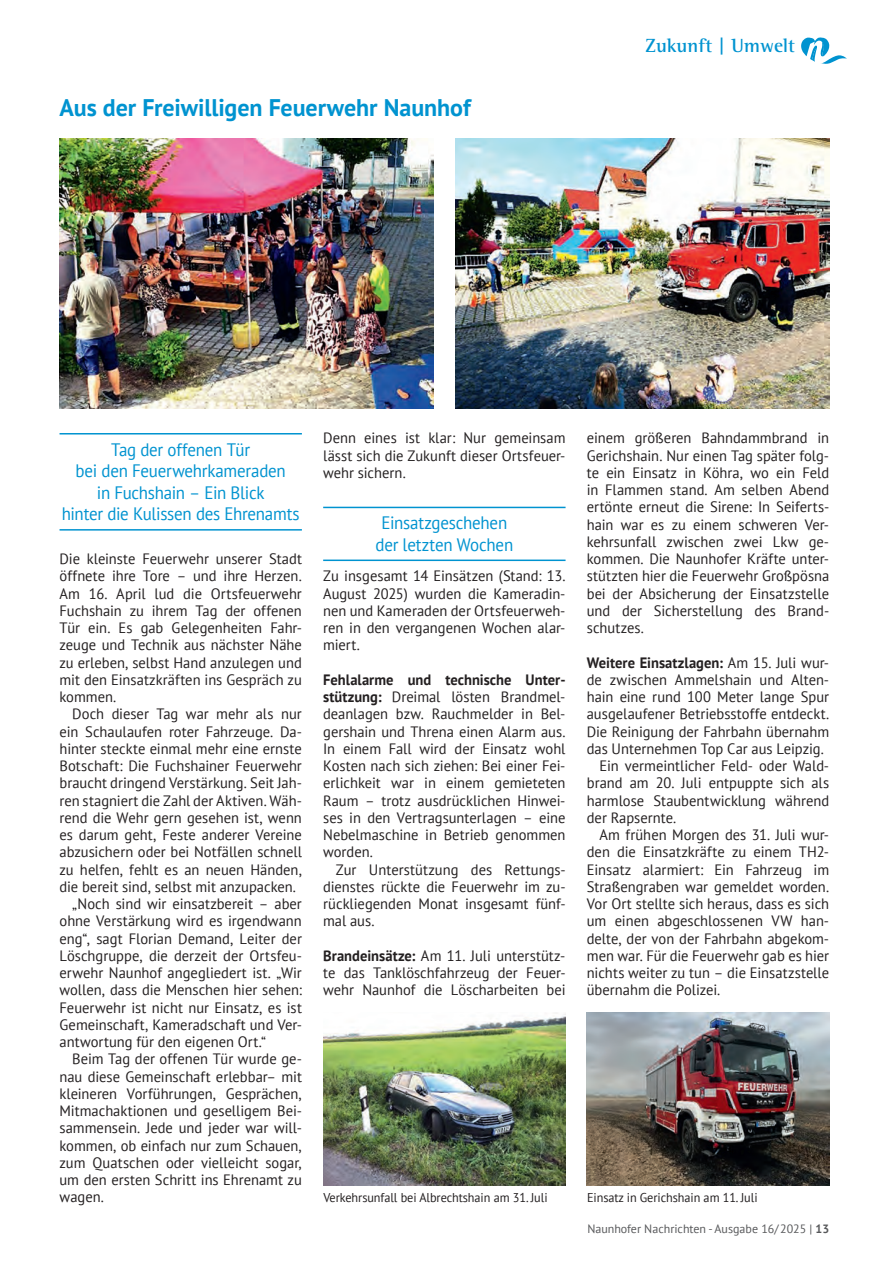
<style>
.page{position:relative;width:893px;height:1263px;background:#fff}
.page>*{position:absolute;margin:0;border:0;box-sizing:border-box;transform-origin:0 0}
.t1{font:700 24px "PT Sans";letter-spacing:-.005em;color:#0093d0}
.t2{font:700 19.5px "Rotis Semi Serif Std";letter-spacing:.005em;color:#0093d0}
.t3{font:18px/21.6px "PT Sans";letter-spacing:-.015em;color:#0093d0;text-align:center;scale:.94 1}
.t4{font:15px/17.2px "PT Sans";color:#231f20;text-align:justify}
.t5{font:700 15px "PT Sans";color:#231f20}
.t6{font:12.75px "PT Sans";letter-spacing:-.005em;color:#231f20;scale:.96 1}
.t7{font:12px "PT Sans";color:#57585a}
.s1{font-weight:700}
.s2{font-weight:400}
</style>
<div class="page">
<svg style="left:801px;top:37px;width:46px;height:27px"></svg>
<hr style="left:60px;top:433px;width:242px;height:1px;background:#0093d0">
<hr style="left:60px;top:529px;width:242px;height:2px;background:#0093d0">
<hr style="left:323px;top:507px;width:243px;height:1px;background:#0093d0">
<hr style="left:323px;top:559px;width:243px;height:2px;background:#0093d0">
<img style="left:323px;top:1013px;width:243px;height:172px">
<img style="left:587px;top:1013px;width:242px;height:172px">
<img style="left:60px;top:138px;width:374px;height:271px">
<img style="left:455px;top:139px;width:374px;height:270px">
<h1 class="t1" style="left:60px;top:91px;width:413px">Aus der Freiwilligen Feuerwehr Naunhof</h1>
<h2 class="t2" style="left:645px;top:34px;width:151px">Zukunft | Umwelt</h2>
<p class="t3" style="left:62px;top:438px;width:255px">Tag der offenen Tür<br>bei den Feuerwehrkameraden<br>in Fuchshain – Ein Blick<br>hinter die Kulissen des Ehrenamts</p>
<p class="t4" style="left:60px;top:550px;width:244px">Die kleinste Feuerwehr unserer Stadt öffnete ihre Tore – und ihre Herzen.<br>Am 16. April lud die Ortsfeuerwehr Fuchshain zu ihrem Tag der offenen Tür ein. Es gab Gelegenheiten Fahr&shy;zeuge und Technik aus nächster Nähe zu erleben, selbst Hand anzulegen und mit den Einsatzkräften ins Gespräch zu kommen.</p>
<p class="t4" style="left:72px;top:705px;width:231px">Doch dieser Tag war mehr als nur</p>
<p class="t4" style="left:60px;top:722px;width:244px">ein Schaulaufen roter Fahrzeuge. Da-</p>
<p class="t4" style="left:60px;top:740px;width:244px">hinter steckte einmal mehr eine ernste</p>
<p class="t4" style="left:60px;top:757px;width:244px">Botschaft: Die Fuchshainer Feuerwehr</p>
<p class="t4" style="left:60px;top:774px;width:244px">braucht dringend Verstärkung. Seit Jah-</p>
<p class="t4" style="left:60px;top:791px;width:244px">ren stagniert die Zahl der Aktiven. Wäh-</p>
<p class="t4" style="left:60px;top:809px;width:244px">rend die Wehr gern gesehen ist, wenn</p>
<p class="t4" style="left:60px;top:826px;width:244px">es darum geht, Feste anderer Vereine</p>
<p class="t4" style="left:60px;top:843px;width:244px">abzusichern oder bei Notfällen schnell</p>
<p class="t4" style="left:60px;top:860px;width:244px">zu helfen, fehlt es an neuen Händen,</p>
<p class="t4" style="left:60px;top:878px;width:238px">die bereit sind, selbst mit anzupacken.</p>
<p class="t4" style="left:72px;top:895px;width:231px">„Noch sind wir einsatzbereit – aber</p>
<p class="t4" style="left:60px;top:912px;width:244px">ohne Verstärkung wird es irgendwann</p>
<p class="t4" style="left:60px;top:929px;width:244px">eng“, sagt Florian Demand, Leiter der</p>
<p class="t4" style="left:60px;top:947px;width:244px">Löschgruppe, die derzeit der Ortsfeu-</p>
<p class="t4" style="left:60px;top:964px;width:244px">erwehr Naunhof angegliedert ist. „Wir</p>
<p class="t4" style="left:60px;top:981px;width:244px">wollen, dass die Menschen hier sehen:</p>
<p class="t4" style="left:60px;top:998px;width:244px">Feuerwehr ist nicht nur Einsatz, es ist</p>
<p class="t4" style="left:60px;top:1016px;width:244px">Gemeinschaft, Kameradschaft und Ver-</p>
<p class="t4" style="left:60px;top:1033px;width:208px">antwortung für den eigenen Ort.“</p>
<p class="t4" style="left:72px;top:1050px;width:231px">Beim Tag der offenen Tür wurde ge-</p>
<p class="t4" style="left:60px;top:1067px;width:244px">nau diese Gemeinschaft erlebbar– mit</p>
<p class="t4" style="left:60px;top:1085px;width:244px">kleineren Vorführungen, Gesprächen,</p>
<p class="t4" style="left:60px;top:1102px;width:244px">Mitmachaktionen und geselligem Bei-</p>
<p class="t4" style="left:60px;top:1119px;width:244px">sammensein. Jede und jeder war will-</p>
<p class="t4" style="left:60px;top:1136px;width:244px">kommen, ob einfach nur zum Schauen,</p>
<p class="t4" style="left:60px;top:1154px;width:244px">zum Quatschen oder vielleicht sogar,</p>
<p class="t4" style="left:60px;top:1171px;width:244px">um den ersten Schritt ins Ehrenamt zu</p>
<p class="t4" style="left:60px;top:1188px;width:46px">wagen.</p>
<p class="t4" style="left:323px;top:429px;width:244px">Denn eines ist klar: Nur gemeinsam lässt sich die Zukunft dieser Ortsfeuer&shy;wehr sichern.</p>
<p class="t3" style="left:375px;top:512px;width:148px">Einsatzgeschehen der letzten Wochen</p>
<p class="t4" style="left:323px;top:567px;width:244px">Zu insgesamt 14 Einsätzen (Stand: 13.<br>August 2025) wurden die Kameradin&shy;nen und Kameraden der Ortsfeuerweh&shy;ren in den vergangenen Wochen alar&shy;miert.</p>
<p class="t4" style="left:323px;top:671px;width:244px"><span class="s1">Fehlalarme und technische Unter&shy;stützung:</span> Dreimal lösten Brandmel&shy;deanlagen bzw. Rauchmelder in Bel&shy;gershain und Threna einen Alarm aus.<br>In einem Fall wird der Einsatz wohl Kosten nach sich ziehen: Bei einer Fei&shy;erlichkeit war in einem gemieteten Raum – trotz ausdrücklichen Hinwei&shy;ses in den Vertragsunterlagen – eine Nebelmaschine in Betrieb genommen worden.</p>
<p class="t4" style="left:323px;top:860px;width:244px;text-indent:13px">Zur Unterstützung des Rettungs&shy;dienstes rückte die Feuerwehr im zu&shy;rückliegenden Monat insgesamt fünf&shy;mal aus.</p>
<p class="t4" style="left:323px;top:947px;width:244px"><span class="s1">Brandeinsätze:</span> Am 11. Juli unterstütz&shy;te das Tanklöschfahrzeug der Feuer&shy;wehr Naunhof die Löscharbeiten bei</p>
<p class="t4" style="left:587px;top:429px;width:244px">einem größeren Bahndammbrand in Gerichshain. Nur einen Tag später folg&shy;te ein Einsatz in Köhra, wo ein Feld in Flammen stand. Am selben Abend ertönte erneut die Sirene: In Seiferts&shy;hain war es zu einem schweren Ver&shy;kehrsunfall zwischen zwei Lkw ge&shy;kommen. Die Naunhofer Kräfte unter&shy;stützten hier die Feuerwehr Großpösna bei der Absicherung der Einsatzstelle und der Sicherstellung des Brand&shy;schutzes.</p>
<p class="t5" style="left:587px;top:652px;width:244px">Weitere Einsatzlagen: <span class="s2">Am 15. Juli wur-</span></p>
<p class="t4" style="left:587px;top:671px;width:244px">de zwischen Ammelshain und Alten-</p>
<p class="t4" style="left:587px;top:688px;width:244px">hain eine rund 100 Meter lange Spur</p>
<p class="t4" style="left:587px;top:705px;width:244px">ausgelaufener Betriebsstoffe entdeckt.</p>
<p class="t4" style="left:587px;top:722px;width:244px">Die Reinigung der Fahrbahn übernahm</p>
<p class="t4" style="left:587px;top:740px;width:238px">das Unternehmen Top Car aus Leipzig.</p>
<p class="t4" style="left:600px;top:757px;width:231px">Ein vermeintlicher Feld- oder Wald-</p>
<p class="t4" style="left:587px;top:774px;width:244px">brand am 20. Juli entpuppte sich als</p>
<p class="t4" style="left:587px;top:791px;width:244px">harmlose Staubentwicklung während</p>
<p class="t4" style="left:587px;top:809px;width:91px">der Rapsernte.</p>
<p class="t4" style="left:600px;top:826px;width:231px">Am frühen Morgen des 31. Juli wur-</p>
<p class="t4" style="left:587px;top:843px;width:244px">den die Einsatzkräfte zu einem TH2-</p>
<p class="t4" style="left:587px;top:860px;width:244px">Einsatz alarmiert: Ein Fahrzeug im</p>
<p class="t4" style="left:587px;top:878px;width:244px">Straßengraben war gemeldet worden.</p>
<p class="t4" style="left:587px;top:895px;width:244px">Vor Ort stellte sich heraus, dass es sich</p>
<p class="t4" style="left:587px;top:912px;width:244px">um einen abgeschlossenen VW han-</p>
<p class="t4" style="left:587px;top:929px;width:244px">delte, der von der Fahrbahn abgekom-</p>
<p class="t4" style="left:587px;top:947px;width:244px">men war. Für die Feuerwehr gab es hier</p>
<p class="t4" style="left:587px;top:964px;width:244px">nichts weiter zu tun – die Einsatzstelle</p>
<p class="t4" style="left:587px;top:981px;width:135px">übernahm die Polizei.</p>
<p class="t6" style="left:323px;top:1190px;width:235px">Verkehrsunfall bei Albrechtshain am 31. Juli</p>
<p class="t6" style="left:587px;top:1190px;width:179px">Einsatz in Gerichshain am 11. Juli</p>
<p class="t7" style="left:587px;top:1221px;width:243px">Naunhofer Nachrichten - Ausgabe 16/2025 | <span class="s1">13</span></p>
</div>
